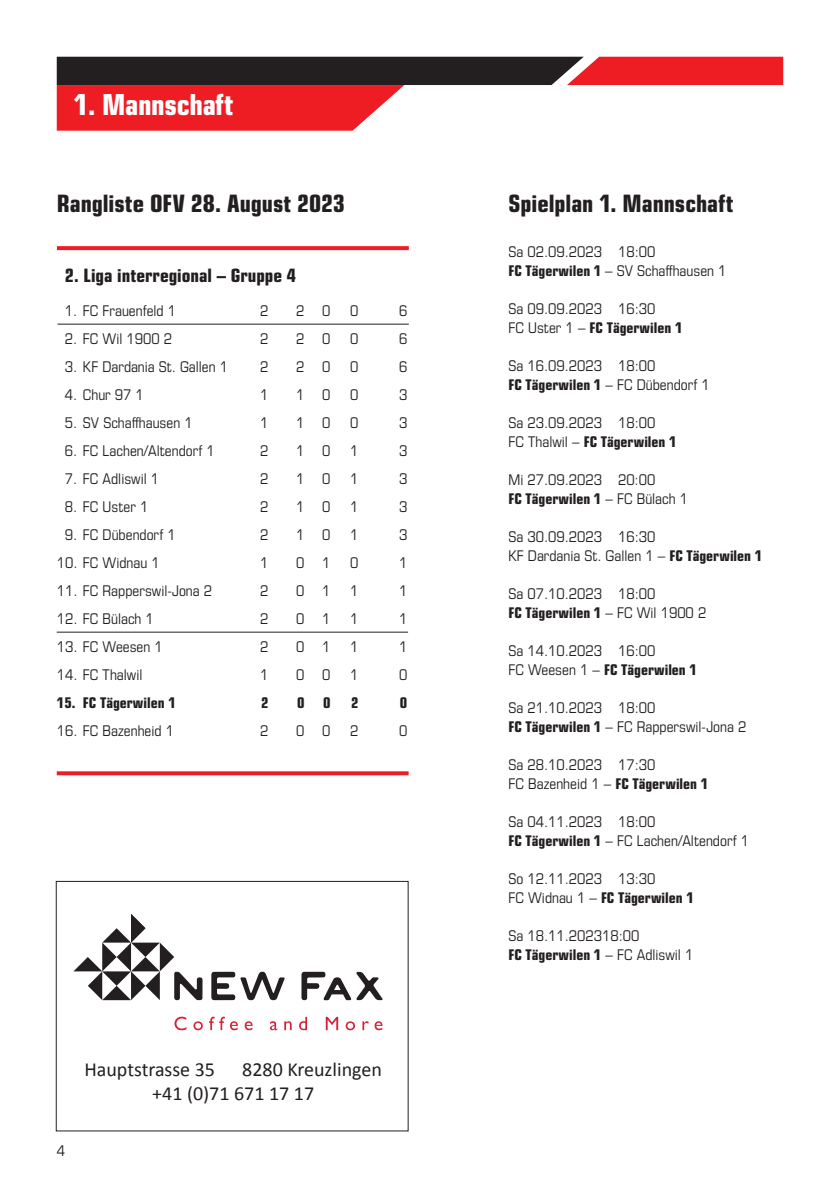
<style>
.page{position:relative;width:840px;height:1191px;background:#fff}
.page>*{position:absolute;margin:0;border:0;box-sizing:border-box;transform-origin:0 0}
.t1{font:31.4px "Eurostile Con Hea";letter-spacing:-.01em;color:#fff}
.t2{font:26px "Eurostile Con Hea";color:#231f20}
.t3{font:20px/24px "Calibri";color:#231f20}
.t4{font:20px "Eurostile Con Hea";color:#231f20}
.t5{font:16px/19px "Eurostile Con";color:#231f20}
.t6{font:16px "Eurostile Con Hea";color:#231f20}
.s1{font-family:"Eurostile Con Hea"}
.s2{font-family:"Eurostile Con"}
</style>
<div class="page">
<svg style="left:57px;top:57px;width:725px;height:74px"></svg>
<hr style="left:57px;top:324px;width:351px;height:1px;background:#231f20">
<hr style="left:57px;top:631px;width:351px;height:1px;background:#231f20">
<svg style="left:57px;top:246px;width:351px;height:4px"></svg>
<svg style="left:57px;top:771px;width:351px;height:4px"></svg>
<div style="left:56px;top:881px;width:352px;height:250px;border:1px solid #231f20"></div>
<svg style="left:211px;top:971px;width:74px;height:29px"></svg>
<svg style="left:174px;top:1016px;width:12px;height:14px"></svg>
<svg style="left:193px;top:1021px;width:10px;height:9px"></svg>
<svg style="left:209px;top:1016px;width:29px;height:14px"></svg>
<svg style="left:244px;top:1021px;width:8px;height:9px"></svg>
<svg style="left:270px;top:1021px;width:7px;height:9px"></svg>
<svg style="left:284px;top:1021px;width:7px;height:9px"></svg>
<svg style="left:299px;top:1016px;width:8px;height:14px"></svg>
<svg style="left:325px;top:1016px;width:13px;height:14px"></svg>
<svg style="left:345px;top:1021px;width:10px;height:9px"></svg>
<svg style="left:362px;top:1021px;width:6px;height:9px"></svg>
<svg style="left:374px;top:1021px;width:8px;height:9px"></svg>
<svg style="left:301px;top:971px;width:81px;height:29px"></svg>
<svg style="left:73px;top:914px;width:129px;height:86px"></svg>
<h1 class="t1" style="left:74px;top:81px;width:161px">1. Mannschaft</h1>
<h2 class="t2" style="left:57px;top:184px;width:290px">Rangliste OFV 28. August 2023</h2>
<p class="t4" style="left:65px;top:261px;width:233px">2. Liga interregional – Gruppe 4</p>
<p class="t5" style="left:65px;top:300px;width:112px">1. FC Frauenfeld 1</p>
<p class="t5" style="left:260px;top:300px;width:10px">2</p>
<p class="t5" style="left:296px;top:300px;width:64px">200</p>
<p class="t5" style="left:399px;top:300px;width:10px">6</p>
<p class="t5" style="left:65px;top:328px;width:109px">2. FC Wil 1900 2</p>
<p class="t5" style="left:260px;top:328px;width:10px">2</p>
<p class="t5" style="left:296px;top:328px;width:64px">200</p>
<p class="t5" style="left:399px;top:328px;width:10px">6</p>
<p class="t5" style="left:65px;top:356px;width:164px">3. KF Dardania St. Gallen 1</p>
<p class="t5" style="left:260px;top:356px;width:10px">2</p>
<p class="t5" style="left:296px;top:356px;width:64px">200</p>
<p class="t5" style="left:399px;top:356px;width:10px">6</p>
<p class="t5" style="left:65px;top:384px;width:80px">4. Chur 97 1</p>
<p class="t5" style="left:260px;top:384px;width:10px">1</p>
<p class="t5" style="left:296px;top:384px;width:64px">100</p>
<p class="t5" style="left:399px;top:384px;width:10px">3</p>
<p class="t5" style="left:65px;top:412px;width:129px">5. SV Schaffhausen 1</p>
<p class="t5" style="left:260px;top:412px;width:10px">1</p>
<p class="t5" style="left:296px;top:412px;width:64px">100</p>
<p class="t5" style="left:399px;top:412px;width:10px">3</p>
<p class="t5" style="left:65px;top:440px;width:151px">6. FC Lachen/Altendorf 1</p>
<p class="t5" style="left:260px;top:440px;width:10px">2</p>
<p class="t5" style="left:296px;top:440px;width:64px">101</p>
<p class="t5" style="left:399px;top:440px;width:10px">3</p>
<p class="t5" style="left:65px;top:468px;width:96px">7. FC Adliswil 1</p>
<p class="t5" style="left:260px;top:468px;width:10px">2</p>
<p class="t5" style="left:296px;top:468px;width:64px">101</p>
<p class="t5" style="left:399px;top:468px;width:10px">3</p>
<p class="t5" style="left:65px;top:496px;width:85px">8. FC Uster 1</p>
<p class="t5" style="left:260px;top:496px;width:10px">2</p>
<p class="t5" style="left:296px;top:496px;width:64px">101</p>
<p class="t5" style="left:399px;top:496px;width:10px">3</p>
<p class="t5" style="left:65px;top:524px;width:112px">9. FC Dübendorf 1</p>
<p class="t5" style="left:260px;top:524px;width:10px">2</p>
<p class="t5" style="left:296px;top:524px;width:64px">101</p>
<p class="t5" style="left:399px;top:524px;width:10px">3</p>
<p class="t5" style="left:57px;top:552px;width:104px">10. FC Widnau 1</p>
<p class="t5" style="left:260px;top:552px;width:10px">1</p>
<p class="t5" style="left:296px;top:552px;width:64px">010</p>
<p class="t5" style="left:399px;top:552px;width:10px">1</p>
<p class="t5" style="left:57px;top:580px;width:157px">11. FC Rapperswil-Jona 2</p>
<p class="t5" style="left:260px;top:580px;width:10px">2</p>
<p class="t5" style="left:296px;top:580px;width:64px">011</p>
<p class="t5" style="left:399px;top:580px;width:10px">1</p>
<p class="t5" style="left:57px;top:608px;width:98px">12. FC Bülach 1</p>
<p class="t5" style="left:260px;top:608px;width:10px">2</p>
<p class="t5" style="left:296px;top:608px;width:64px">011</p>
<p class="t5" style="left:399px;top:608px;width:10px">1</p>
<p class="t5" style="left:57px;top:636px;width:107px">13. FC Weesen 1</p>
<p class="t5" style="left:260px;top:636px;width:10px">2</p>
<p class="t5" style="left:296px;top:636px;width:64px">011</p>
<p class="t5" style="left:399px;top:636px;width:10px">1</p>
<p class="t5" style="left:57px;top:664px;width:87px">14. FC Thalwil</p>
<p class="t5" style="left:260px;top:664px;width:10px">1</p>
<p class="t5" style="left:296px;top:664px;width:64px">001</p>
<p class="t5" style="left:399px;top:664px;width:10px">0</p>
<p class="t6" style="left:57px;top:691px;width:120px">15. FC Tägerwilen 1</p>
<p class="t6" style="left:261px;top:691px;width:9px">2</p>
<p class="t6" style="left:297px;top:691px;width:35px">0 0</p>
<p class="t6" style="left:351px;top:691px;width:9px">2</p>
<p class="t6" style="left:399px;top:691px;width:9px">0</p>
<p class="t5" style="left:57px;top:720px;width:119px">16. FC Bazenheid 1</p>
<p class="t5" style="left:260px;top:720px;width:10px">2</p>
<p class="t5" style="left:296px;top:720px;width:64px">002</p>
<p class="t5" style="left:399px;top:720px;width:10px">0</p>
<p class="t5" style="left:57px;top:1140px;width:10px">4</p>
<p class="t3" style="left:152px;top:1056px;width:231px;text-indent:90px">8280 Kreuzlingen +41 (0)71 671 17 17</p>
<p class="t3" style="left:84px;top:1056px;width:132px">Hauptstrasse 35</p>
<h2 class="t2" style="left:508px;top:184px;width:226px">Spielplan 1. Mannschaft</h2>
<p class="t5" style="left:508px;top:241px;width:219px">Sa 02.09.2023 18:00<br><span class="s1">FC Tägerwilen 1</span> – SV Schaffhausen 1</p>
<p class="t5" style="left:508px;top:298px;width:148px">Sa 09.09.2023 16:30</p>
<p class="t6" style="left:508px;top:316px;width:175px"><span class="s2">FC Uster 1 –</span> FC Tägerwilen 1</p>
<p class="t5" style="left:508px;top:355px;width:148px">Sa 16.09.2023 18:00</p>
<p class="t6" style="left:508px;top:373px;width:203px">FC Tägerwilen 1 <span class="s2">– FC Dübendorf 1</span></p>
<p class="t5" style="left:508px;top:412px;width:148px">Sa 23.09.2023 18:00</p>
<p class="t6" style="left:508px;top:430px;width:169px"><span class="s2">FC Thalwil –</span> FC Tägerwilen 1</p>
<p class="t5" style="left:508px;top:469px;width:148px">Mi 27.09.2023 20:00</p>
<p class="t6" style="left:508px;top:487px;width:181px">FC Tägerwilen 1 <span class="s2">– FC Bülach 1</span></p>
<p class="t5" style="left:508px;top:526px;width:255px">Sa 30.09.2023 16:30<br>KF Dardania St. Gallen 1 – <span class="s1">FC Tägerwilen 1</span></p>
<p class="t5" style="left:508px;top:583px;width:148px">Sa 07.10.2023 18:00</p>
<p class="t6" style="left:508px;top:601px;width:199px">FC Tägerwilen 1 <span class="s2">– FC Wil 1900 2</span></p>
<p class="t5" style="left:508px;top:640px;width:148px">Sa 14.10.2023 16:00</p>
<p class="t6" style="left:508px;top:658px;width:190px"><span class="s2">FC Weesen 1 –</span> FC Tägerwilen 1</p>
<p class="t5" style="left:508px;top:697px;width:239px">Sa 21.10.2023 18:00<br><span class="s1">FC Tägerwilen 1</span> – FC Rapperswil-Jona 2</p>
<p class="t5" style="left:508px;top:754px;width:201px">Sa 28.10.2023 17:30<br>FC Bazenheid 1 – <span class="s1">FC Tägerwilen 1</span></p>
<p class="t5" style="left:508px;top:811px;width:242px">Sa 04.11.2023 18:00<br><span class="s1">FC Tägerwilen 1</span> – FC Lachen/Altendorf 1</p>
<p class="t5" style="left:508px;top:868px;width:148px">So 12.11.2023 13:30</p>
<p class="t6" style="left:508px;top:886px;width:187px"><span class="s2">FC Widnau 1 –</span> FC Tägerwilen 1</p>
<p class="t5" style="left:508px;top:925px;width:132px">Sa 18.11.202318:00</p>
<p class="t6" style="left:508px;top:943px;width:186px">FC Tägerwilen 1 <span class="s2">– FC Adliswil 1</span></p>
</div>
